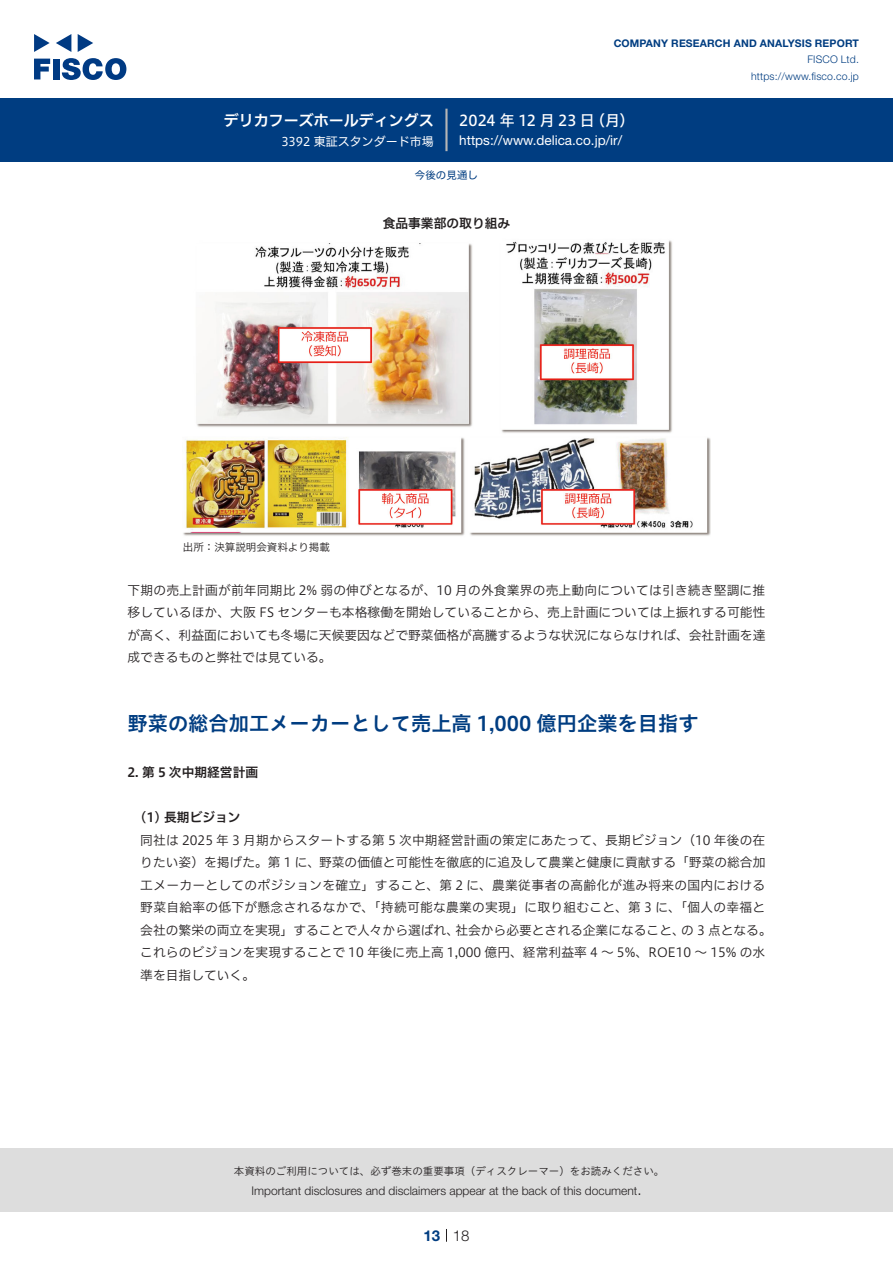
<style>
.page{position:relative;width:893px;height:1263px;background:#fff}
.page>*{position:absolute;margin:0;border:0;box-sizing:border-box;transform-origin:0 0}
.中タイトル{font:20.25px "Hiragino UD Sans Std W6";color:#003d81}
.t1{font:15px "Hiragino UD Sans F Std N W5";letter-spacing:.005em;color:#fff}
.t2{font:15px "Hiragino UD Sans F Std N W6";color:#fff}
.t3{font:300 15px "Helvetica Neue LT Std";color:#231f20}
.t4{font:700 15px "Helvetica Neue LT Std";color:#003d81}
.t5{font:13.5px "Helvetica Neue LT Std";color:#fff}
.本文3mm{font:12.75px/22.5px "Hiragino UD Sans F Std N W3";letter-spacing:.005em;color:#231f20}
.本文{font:12.75px/22.5px "Hiragino UD Sans F Std N W3";color:#231f20;text-align:justify}
.小タイトル{font:12.75px "Hiragino UD Sans F Std N W6";color:#231f20}
.チャートタイトル{font:12.75px "Hiragino UD Sans F Std N W6";color:#231f20}
.小タイトル3mm{font:12.75px "Hiragino UD Sans F Std N W6";color:#231f20}
.t6{font:300 12px "Helvetica Neue LT Std";color:#231f20}
.t7{font:12px "Hiragino UD Sans F Std N W4";color:#fff}
.t8{font:10.5px "Hiragino UD Sans Std W3";color:#231f20}
.t9{font:700 10.5px "Helvetica Neue LT Std";letter-spacing:.015em;color:#003d81}
.t10{font:300 10.5px/16.5px "Helvetica Neue LT Std";letter-spacing:.015em;color:#003d81;text-align:right}
.表組み基本スタイル{font:10.5px "Hiragino UD Sans F Std N W3";color:#231f20}
.ヘッダー{font:10.5px "Hiragino UD Sans F Std N W4";color:#003d81}
</style>
<div class="page">
<div style="left:0;top:1148px;width:893px;height:64px;background:#ddd"></div>
<svg style="left:34px;top:59px;width:16px;height:20px"></svg>
<div style="left:53px;top:59px;width:6px;height:20px;background:#003a83"></div>
<svg style="left:62px;top:58px;width:64px;height:22px"></svg>
<svg style="left:34px;top:34px;width:16px;height:18px"></svg>
<svg style="left:78px;top:34px;width:15px;height:18px"></svg>
<svg style="left:56px;top:34px;width:15px;height:18px"></svg>
<div style="left:0;top:98px;width:893px;height:64px;background:#003d81"></div>
<hr style="left:445px;top:109px;width:3px;height:42px;background:#b5b5b6">
<svg style="left:446px;top:1229px;width:1px;height:13px"></svg>
<img style="left:183px;top:240px;width:527px;height:296px">
<p class="t2" style="left:224px;top:109px;width:212px">デリカフーズホールディングス</p>
<p class="t7" style="left:281px;top:132px;width:154px">3392 東証スタンダード市場</p>
<p class="t9" style="left:614px;top:37px;width:247px">COMPANY RESEARCH AND ANALYSIS REPORT</p>
<p class="t10" style="left:751px;top:51px;width:109px">FISCO Ltd. https://www.fisco.co j p.</p>
<p class="t1" style="left:590px;top:109px;width:46px">（月(</p>
<p class="t1" style="left:459px;top:109px;width:137px">2024 年 12 月23 日</p>
<p class="t5" style="left:459px;top:132px;width:164px">https://www.delica. c o j p. /i r/</p>
<p class="ヘッダー" style="left:415px;top:167px;width:64px">今後の見通し</p>
<p class="チャートタイトル" style="left:383px;top:214px;width:129px">食品事業部の取り組み</p>
<p class="表組み基本スタイル" style="left:183px;top:539px;width:148px">出所：決算説明会資料より掲載</p>
<p class="本文" style="left:128px;top:578px;width:639px">下期の売上計画が前年同期比 2% 弱の伸びとなるが、10 月の外食業界の売上動向については引き続き堅調に推移しているほか、大阪 FS センターも本格稼働を開始していることから、売上計画については上振れする可能性が高く、利益面においても冬場に天候要因などで野菜価格が高騰するような状況にならなければ、会社計画を達成できるものと弊社では見ている。</p>
<p class="中タイトル" style="left:128px;top:708px;width:572px">野菜の総合加工メーカーとして売上高 1,000 億円企業を目指す</p>
<p class="小タイトル" style="left:128px;top:762px;width:132px">2. 第 5 次中期経営計画</p>
<p class="小タイトル3mm" style="left:140px;top:807px;width:102px">1( ) 長期ビジョン</p>
<p class="本文3mm" style="left:140px;top:828px;width:626px">同社は 2025 年 3 月期からスタートする第 5 次中期経営計画の策定にあたって、長期ビジョン（10 年後の在</p>
<p class="本文3mm" style="left:140px;top:850px;width:627px">りたい姿）を掲げた。第 1 に、野菜の価値と可能性を徹底的に追及して農業と健康に貢献する「野菜の総合加</p>
<p class="本文3mm" style="left:140px;top:873px;width:627px">工メーカーとしてのポジションを確立」すること、第 2 に、農業従事者の高齢化が進み将来の国内における</p>
<p class="本文3mm" style="left:140px;top:895px;width:627px">野菜自給率の低下が懸念されるなかで、「持続可能な農業の実現」に取り組むこと、第 3 に、「個人の幸福と</p>
<p class="本文3mm" style="left:681px;top:918px;width:92px">の 3 点となる。</p>
<p class="本文3mm" style="left:140px;top:918px;width:627px">会社の繁栄の両立を実現」することで人々から選ばれ、<br>これらのビジョンを実現することで 10 年後に売上高 1,000 億円、経常利益率 4 ～ 5%、ROE10 ～ 15% の水準を目指していく。</p>
<p class="本文3mm" style="left:455px;top:918px;width:231px">社会から必要とされる企業になること、</p>
<p class="t8" style="left:234px;top:1163px;width:432px">本資料のご利用については、必ず巻末の重要事項（ディスクレーマー）をお読みください。</p>
<p class="t3" style="left:637px;top:1180px;width:6px">.</p>
<p class="t6" style="left:251px;top:1183px;width:387px">Important disclosures and disclaimers appear at the back of this document</p>
<p class="t4" style="left:423px;top:1226px;width:18px">13</p>
<p class="t3" style="left:453px;top:1226px;width:18px">18</p>
</div>
